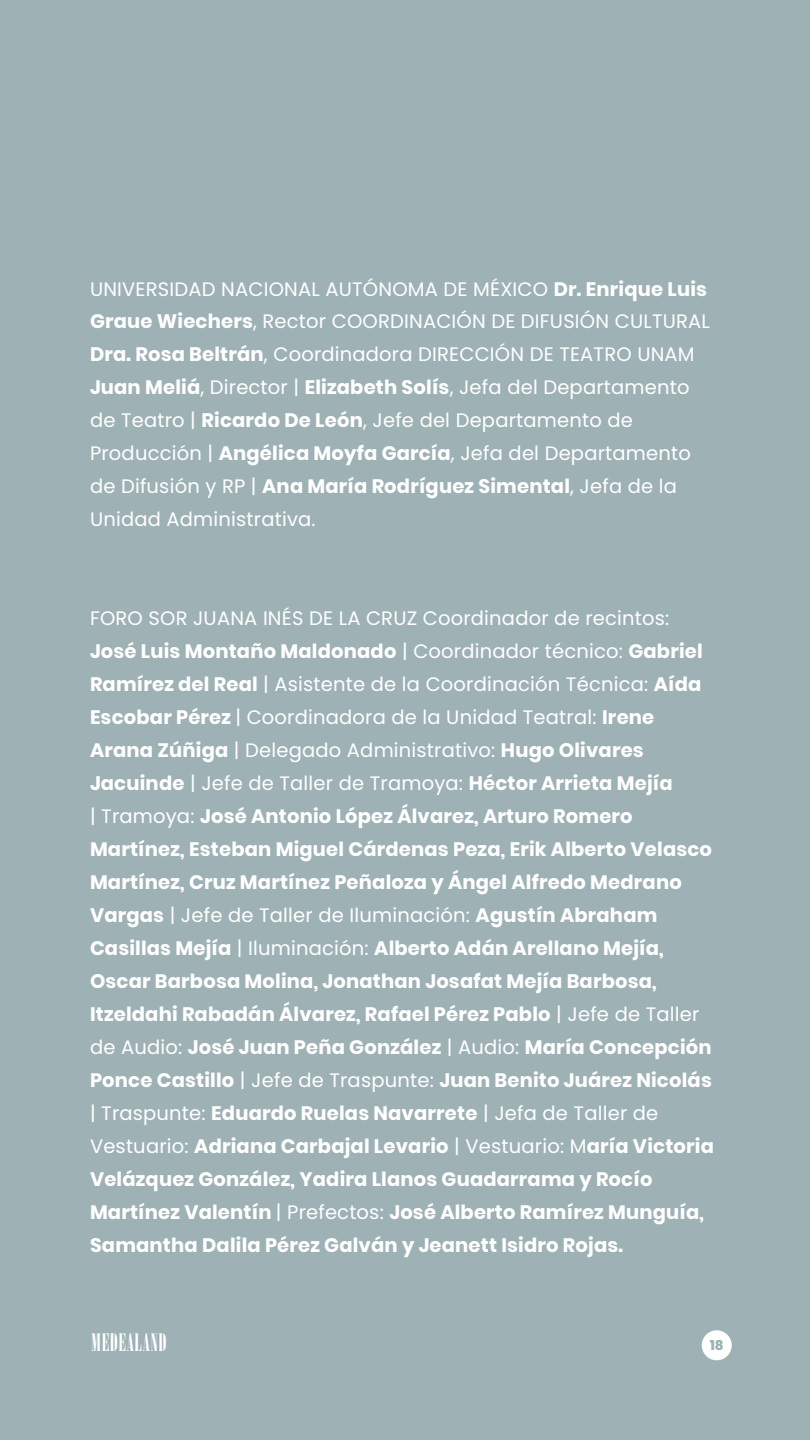
<style>
.page{position:relative;width:810px;height:1440px;background:#9eb1b5}
.page>*{position:absolute;margin:0;border:0;box-sizing:border-box;transform-origin:0 0}
.t1{font:24px "Onyx MT Std";letter-spacing:.03em;color:#fff}
.t2{font:700 19.5px/33px "Poppins";letter-spacing:.01em;color:#fff}
.t3{font:19.5px/33px "Poppins";letter-spacing:.01em;color:#fff}
.t4{font:800 13.5px "Poppins";color:#9eb1b5}
.s1{font-weight:700}
.s2{font-weight:400}
</style>
<div class="page">
<div style="left:702px;top:1330px;width:30px;height:30px;background:#fff;border-radius:50%"></div>
<p class="t3" style="left:90px;top:272px;width:621px">UNIVERSIDAD NACIONAL AUTÓNOMA DE MÉXICO <span class="s1">Dr. Enrique Luis Graue Wiechers</span>, Rector COORDINACIÓN DE DIFUSIÓN CULTURAL <span class="s1">Dra. Rosa Beltrán</span>, Coordinadora DIRECCIÓN DE TEATRO UNAM <span class="s1">Juan Meliá</span>, Director | <span class="s1">Elizabeth Solís</span>, Jefa del Departamento de Teatro | <span class="s1">Ricardo De León</span>, Jefe del Departamento de Producción | <span class="s1">Angélica Moyfa García</span>, Jefa del Departamento de Difusión y RP | <span class="s1">Ana María Rodríguez Simental</span>, Jefa de la Unidad Administrativa.</p>
<p class="t2" style="left:90px;top:602px;width:625px"><span class="s2">FORO SOR JUANA INÉS DE LA CRUZ Coordinador de recintos:<br></span>José Luis Montaño Maldonado <span class="s2">| Coordinador técnico:</span> Gabriel Ramírez del Real <span class="s2">| Asistente de la Coordinación Técnica:</span> Aída Escobar Pérez <span class="s2">| Coordinadora de la Unidad Teatral:</span> Irene Arana Zúñiga <span class="s2">| Delegado Administrativo:</span> Hugo Olivares Jacuinde <span class="s2">| Jefe de Taller de Tramoya:</span> Héctor Arrieta Mejía<br><span class="s2">| Tramoya:</span> José Antonio López Álvarez, Arturo Romero Martínez, Esteban Miguel Cárdenas Peza, Erik Alberto Velasco Martínez, Cruz Martínez Peñaloza y Ángel Alfredo Medrano Vargas <span class="s2">| Jefe de Taller de Iluminación:</span> Agustín Abraham Casillas Mejía <span class="s2">| Iluminación:</span> Alberto Adán Arellano Mejía, Oscar Barbosa Molina, Jonathan Josafat Mejía Barbosa, Itzeldahi Rabadán Álvarez, Rafael Pérez Pablo <span class="s2">| Jefe de Taller de Audio:</span> José Juan Peña González <span class="s2">| Audio:</span> María Concepción Ponce Castillo <span class="s2">| Jefe de Traspunte:</span> Juan Benito Juárez Nicolás <span class="s2">| Traspunte:</span> Eduardo Ruelas Navarrete <span class="s2">| Jefa de Taller de Vestuario:</span> Adriana Carbajal Levario <span class="s2">| Vestuario: M</span>aría Victoria Velázquez González, Yadira Llanos Guadarrama y Rocío Martínez Valentín <span class="s2">| Prefectos:</span> José Alberto Ramírez Munguía, Samantha Dalila Pérez Galván y Jeanett Isidro Rojas.</p>
<p class="t1" style="left:91px;top:1329px;width:77px">MEDEALAND</p>
<p class="t4" style="left:710px;top:1337px;width:16px">18</p>
</div>
